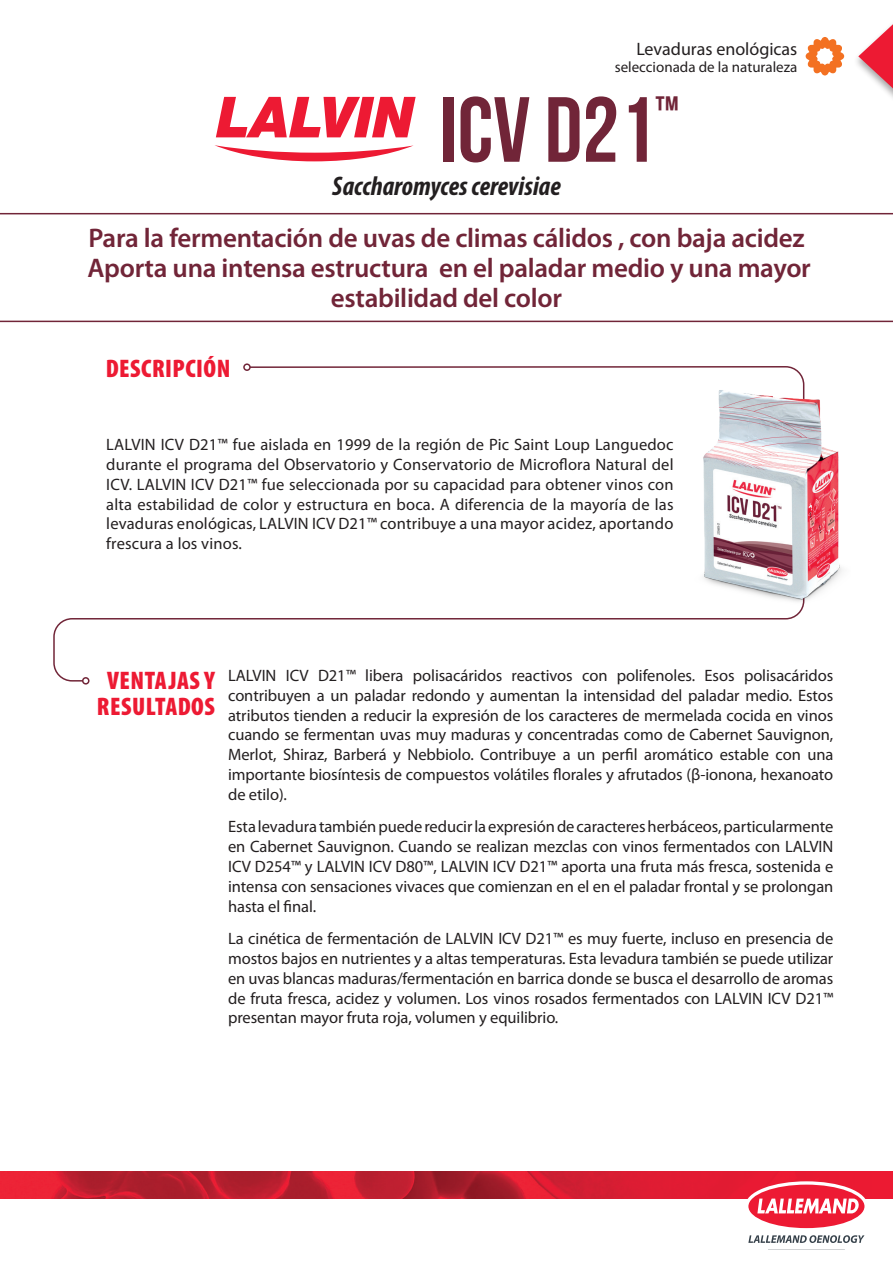
<style>
.page{position:relative;width:893px;height:1263px;background:#fff}
.page>*{position:absolute;margin:0;border:0;box-sizing:border-box;transform-origin:0 0}
.t1{font:92.25px "Bebas Neue";color:#712538}
.t2{font:39.6px "Bebas Neue";color:#712538}
.t3{font:600 27px/30px "Myriad Pro";letter-spacing:-.01em;color:#712538;text-align:center}
.t4{font:italic 700 condensed 27px "Myriad Pro";color:#231f20}
.t5{font:900 condensed 25.5px/25.5px "Myriad Pro";letter-spacing:.02em;color:#ed1a33;text-align:center}
.t6{font:18px "Myriad Pro";color:#231f20}
.t7{font:16.5px/19.8px "Myriad Pro";letter-spacing:-.005em;color:#231f20;text-align:justify}
.t8{font:15px "Myriad Pro";color:#231f20}
</style>
<div class="page">
<svg style="left:858px;top:24px;width:35px;height:73px"></svg>
<svg style="left:806px;top:37px;width:38px;height:38px"></svg>
<img style="left:0;top:1171px;width:893px;height:27px">
<svg style="left:745px;top:1181px;width:123px;height:62px"></svg>
<svg style="left:0;top:213px;width:893px;height:109px"></svg>
<svg style="left:215px;top:145px;width:198px;height:16px"></svg>
<svg style="left:216px;top:97px;width:200px;height:40px"></svg>
<svg style="left:53px;top:366px;width:752px;height:316px"></svg>
<div style="left:82px;top:677px;width:8px;height:7px;border:2px solid #712538;border-radius:50%"></div>
<div style="left:243px;top:363px;width:8px;height:8px;border:2px solid #712538;border-radius:50%"></div>
<img style="left:694px;top:384px;width:148px;height:223px">
<p class="t6" style="left:636px;top:38px;width:163px">Levaduras enológicas</p>
<p class="t8" style="left:615px;top:57px;width:184px">seleccionada de la naturaleza</p>
<h1 class="t1" style="left:440px;top:79px;width:217px">ICV D21</h1>
<h2 class="t2" style="left:655px;top:89px;width:25px">™</h2>
<h3 class="t4" style="left:332px;top:169px;width:230px">Saccharomyces cerevisiae</h3>
<h3 class="t3" style="left:87px;top:222px;width:725px">Para la fermentación de uvas de climas cálidos , con baja acidez<br>Aporta una intensa estructura en el paladar medio y una mayor estabilidad del color</h3>
<h3 class="t5" style="left:106px;top:355px;width:126px">DESCRIPCIÓN</h3>
<p class="t7" style="left:106px;top:434px;width:569px">LALVIN ICV D21™ fue aislada en 1999 de la región de Pic Saint Loup Languedoc durante el programa del Observatorio y Conservatorio de Microflora Natural del ICV. LALVIN ICV D21™ fue seleccionada por su capacidad para obtener vinos con alta estabilidad de color y estructura en boca. A diferencia de la mayoría de las levaduras enológicas, LALVIN ICV D21™ contribuye a una mayor acidez, aportando frescura a los vinos.</p>
<h3 class="t5" style="left:97px;top:667px;width:119px">VENTAJAS Y<br>RESULTADOS</h3>
<p class="t7" style="left:228px;top:665px;width:607px">LALVIN ICV D21™ libera polisacáridos reactivos con polifenoles. Esos polisacáridos contribuyen a un paladar redondo y aumentan la intensidad del paladar medio. Estos atributos tienden a reducir la expresión de los caracteres de mermelada cocida en vinos cuando se fermentan uvas muy maduras y concentradas como de Cabernet Sauvignon, Merlot, Shiraz, Barberá y Nebbiolo. Contribuye a un perfil aromático estable con una importante biosíntesis de compuestos volátiles florales y afrutados (β-ionona, hexanoato de etilo).</p>
<p class="t7" style="left:228px;top:817px;width:607px">Esta levadura también puede reducir la expresión de caracteres herbáceos, particularmente en Cabernet Sauvignon. Cuando se realizan mezclas con vinos fermentados con LALVIN ICV D254™ y LALVIN ICV D80™, LALVIN ICV D21™ aporta una fruta más fresca, sostenida e intensa con sensaciones vivaces que comienzan en el en el paladar frontal y se prolongan hasta el final.</p>
<p class="t7" style="left:228px;top:928px;width:607px">La cinética de fermentación de LALVIN ICV D21™ es muy fuerte, incluso en presencia de mostos bajos en nutrientes y a altas temperaturas. Esta levadura también se puede utilizar en uvas blancas maduras/fermentación en barrica donde se busca el desarrollo de aromas de fruta fresca, acidez y volumen. Los vinos rosados fermentados con LALVIN ICV D21™ presentan mayor fruta roja, volumen y equilibrio.</p>
</div>
